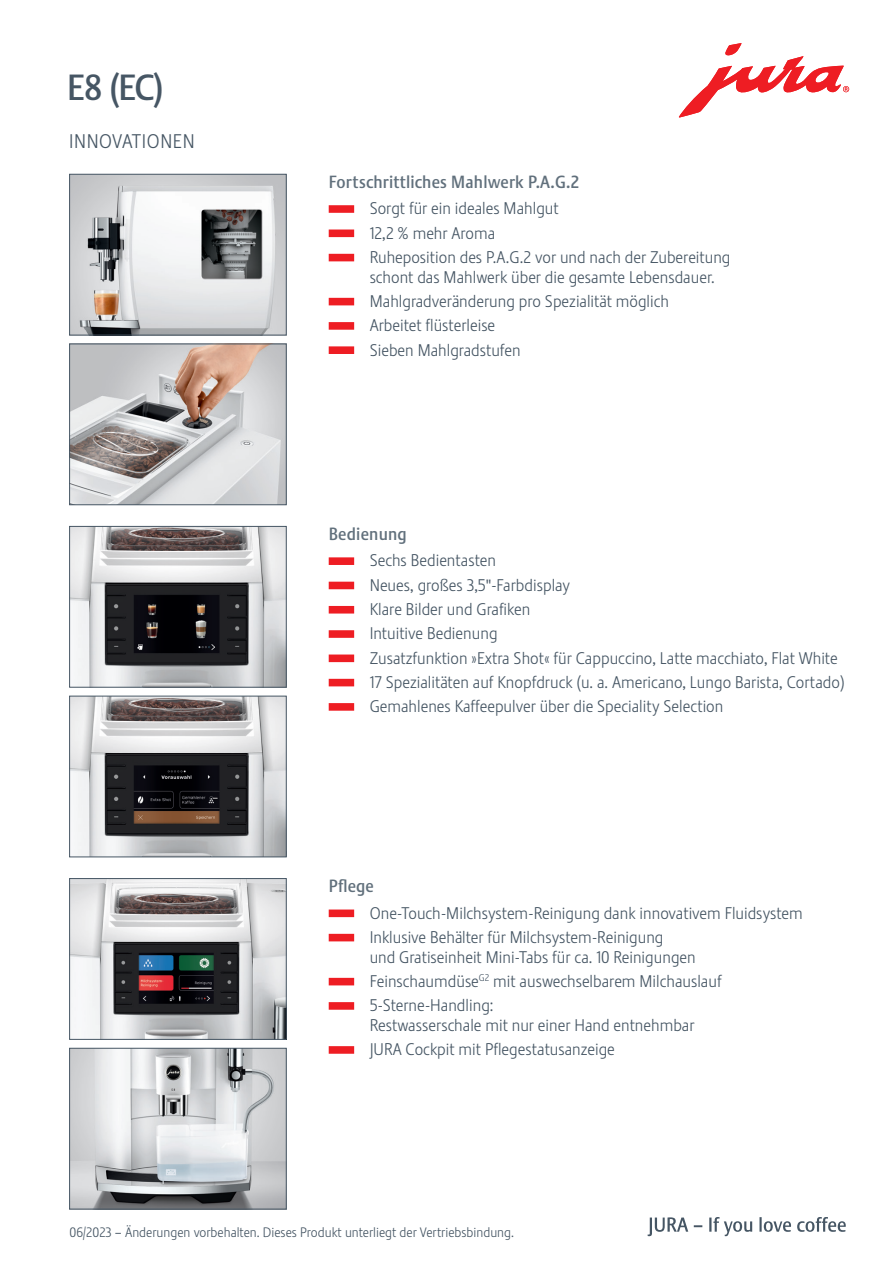
<style>
.page{position:relative;width:893px;height:1263px;background:#fff}
.page>*{position:absolute;margin:0;border:0;box-sizing:border-box;transform-origin:0 0}
.t1{font:500 36px "Stalemate LF";color:#465664}
.t2{font:300 19.5px "Stalemate LF";letter-spacing:.03em;color:#465664}
.t3{font:500 17.4px "Stalemate LF";letter-spacing:.01em;color:#61707c}
.t4{font:300 16.65px/24.3px "Stalemate LF";color:#465664}
.t5{font:300 13.5px "Stalemate LF";color:#465664}
.s1{font-family:"Myriad Variable Concept";font-weight:400}
</style>
<div class="page">
<img style="left:71px;top:528px;width:213px;height:157px">
<div style="left:69px;top:526px;width:217px;height:161px;border:1px solid #465664"></div>
<svg style="left:679px;top:43px;width:170px;height:74px"></svg>
<div style="left:329px;top:205px;width:25px;height:8px;background:#ee1d23"></div>
<div style="left:329px;top:229px;width:25px;height:8px;background:#ee1d23"></div>
<div style="left:329px;top:254px;width:25px;height:7px;background:#ee1d23"></div>
<div style="left:329px;top:298px;width:25px;height:7px;background:#ee1d23"></div>
<div style="left:329px;top:322px;width:25px;height:8px;background:#ee1d23"></div>
<div style="left:329px;top:346px;width:25px;height:8px;background:#ee1d23"></div>
<div style="left:329px;top:557px;width:25px;height:8px;background:#ee1d23"></div>
<div style="left:329px;top:582px;width:25px;height:7px;background:#ee1d23"></div>
<div style="left:329px;top:606px;width:25px;height:7px;background:#ee1d23"></div>
<div style="left:329px;top:630px;width:25px;height:8px;background:#ee1d23"></div>
<div style="left:329px;top:654px;width:25px;height:8px;background:#ee1d23"></div>
<div style="left:329px;top:679px;width:25px;height:7px;background:#ee1d23"></div>
<div style="left:329px;top:703px;width:25px;height:8px;background:#ee1d23"></div>
<div style="left:329px;top:909px;width:25px;height:8px;background:#ee1d23"></div>
<div style="left:329px;top:934px;width:25px;height:7px;background:#ee1d23"></div>
<div style="left:329px;top:978px;width:25px;height:7px;background:#ee1d23"></div>
<div style="left:329px;top:1002px;width:25px;height:8px;background:#ee1d23"></div>
<div style="left:329px;top:1046px;width:25px;height:8px;background:#ee1d23"></div>
<svg style="left:648px;top:1217px;width:198px;height:19px"></svg>
<img style="left:71px;top:176px;width:213px;height:157px">
<div style="left:69px;top:174px;width:217px;height:161px;border:1px solid #465664"></div>
<img style="left:71px;top:698px;width:213px;height:157px">
<div style="left:69px;top:696px;width:217px;height:161px;border:1px solid #465664"></div>
<img style="left:71px;top:880px;width:213px;height:157px">
<div style="left:69px;top:878px;width:217px;height:161px;border:1px solid #465664"></div>
<img style="left:71px;top:1050px;width:213px;height:157px">
<div style="left:69px;top:1048px;width:217px;height:161px;border:1px solid #465664"></div>
<img style="left:71px;top:346px;width:213px;height:157px">
<div style="left:69px;top:344px;width:217px;height:161px;border:1px solid #465664"></div>
<h1 class="t1" style="left:67px;top:65px;width:98px">E8 (EC)</h1>
<p class="t2" style="left:69px;top:130px;width:127px">INNOVATIONEN</p>
<p class="t3" style="left:329px;top:171px;width:252px">Fortschrittliches Mahlwerk P.A.G.2</p>
<p class="t4" style="left:370px;top:196px;width:362px">Sorgt für ein ideales Mahlgut<br>12,2 % mehr Aroma<br>Ruheposition des P.A.G.2 vor und nach der Zubereitung</p>
<p class="t4" style="left:370px;top:265px;width:347px">schont das Mahlwerk über die gesamte Lebensdauer.<br>Mahlgradveränderung pro Spezialität möglich Arbeitet flüsterleise<br>Sieben Mahlgradstufen</p>
<p class="t3" style="left:329px;top:523px;width:80px">Bedienung</p>
<p class="t4" style="left:370px;top:548px;width:476px">Sechs Bedientasten<br>Neues, großes 3,5<span class="s1">"</span>-Farbdisplay<br>Klare Bilder und Grafiken<br>Intuitive Bedienung<br>Zusatzfunktion »Extra Shot« für Cappuccino, Latte macchiato, Flat White 17 Spezialitäten auf Knopfdruck (u. a. Americano, Lungo Barista, Cortado)<br>Gemahlenes Kaffeepulver über die Speciality Selection</p>
<p class="t3" style="left:329px;top:875px;width:47px">Pflege</p>
<p class="t4" style="left:370px;top:900px;width:435px">One-Touch-Milchsystem-Reinigung dank innovativem Fluidsystem<br>Inklusive Behälter für Milchsystem-Reinigung</p>
<p class="t4" style="left:370px;top:944px;width:353px">und Gratiseinheit Mini-Tabs für ca. 10 Reinigungen<br>Feinschaumdüse<sup>G2</sup> mit auswechselbarem Milchauslauf<br>5-Sterne-Handling:</p>
<p class="t4" style="left:370px;top:1013px;width:326px">Restwasserschale mit nur einer Hand entnehmbar<br>JURA Cockpit mit Pflegestatusanzeige</p>
<p class="t5" style="left:69px;top:1224px;width:446px">06/2023 – Änderungen vorbehalten. Dieses Produkt unterliegt der Vertriebsbindung.</p>
</div>
